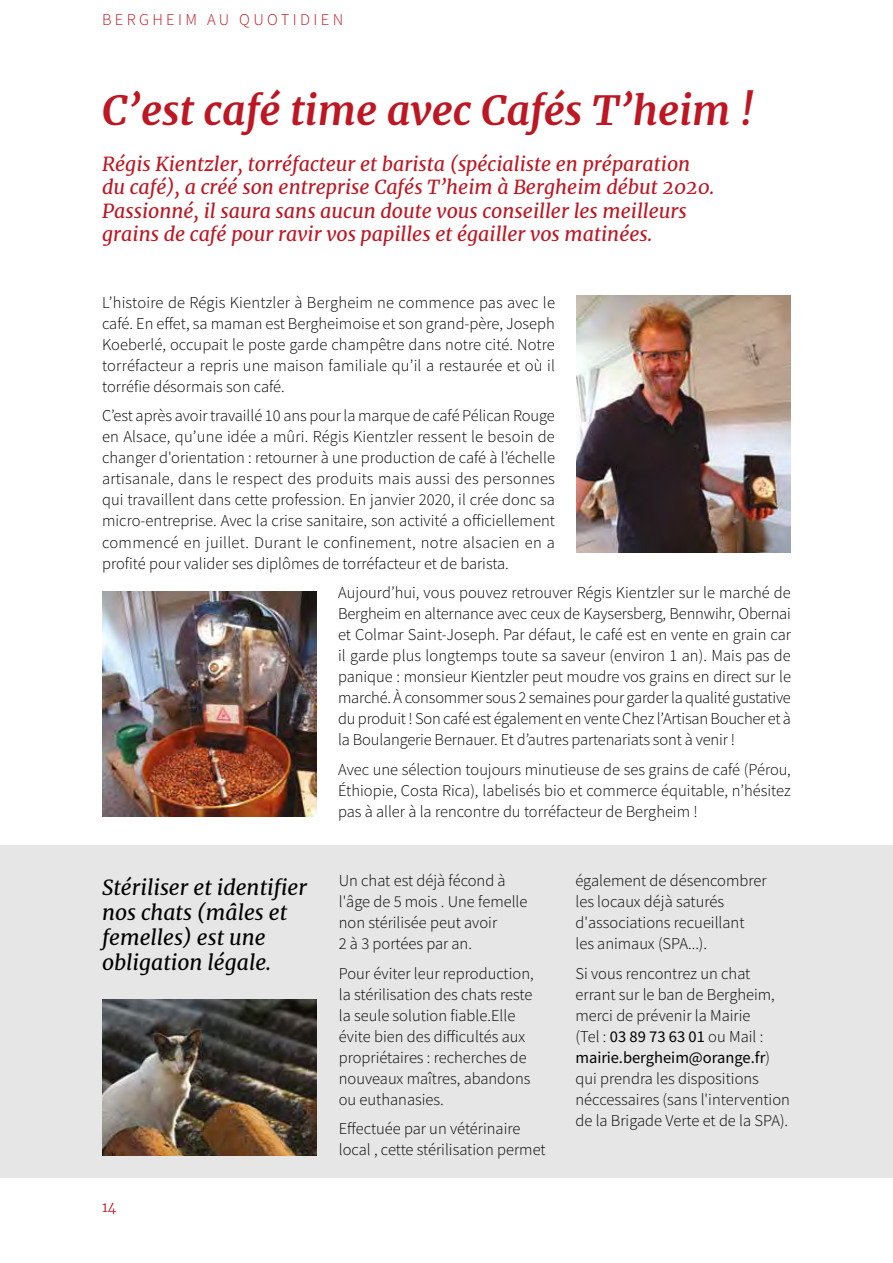
<style>
.page{position:relative;width:893px;height:1263px;background:#fff}
.page>*{position:absolute;margin:0;border:0;box-sizing:border-box;transform-origin:0 0}
.t1{font:italic 700 40.5px "Merriweather";color:#be1622}
.t2{font:italic 21px/25.2px "Merriweather";color:#000}
.t3{font:italic 19.5px/23.4px "Merriweather";color:#be1622}
.t4{font:16.5px/21px "Source Sans Variable";letter-spacing:.005em;color:#000}
.t5{font:16.5px "Source Sans Variable";letter-spacing:.21em;color:#be1622}
.t6{font:300 13.5px "Merriweather";color:#be1622}
</style>
<div class="page">
<div style="left:0;top:846px;width:893px;height:332px;background:#e6e6e6"></div>
<hr style="left:892px;top:0;width:1px;height:365px;background:#000">
<img style="left:102px;top:591px;width:215px;height:225px">
<img style="left:576px;top:296px;width:215px;height:257px">
<img style="left:102px;top:999px;width:215px;height:156px">
<p class="t5" style="left:102px;top:10px;width:243px">BERGHEIM AU QUOTIDIEN</p>
<h1 class="t1" style="left:102px;top:82px;width:654px">C’est café time avec Cafés T’heim !</h1>
<p class="t3" style="left:102px;top:152px;width:614px">Régis Kientzler, torréfacteur et barista (spécialiste en préparation du café), a créé son entreprise Cafés T’heim à Bergheim début 2020.<br>Passionné, il saura sans aucun doute vous conseiller les meilleurs grains de café pour ravir vos papilles et égailler vos matinées.</p>
<p class="t4" style="left:102px;top:292px;width:454px;text-align:justify">L’histoire de Régis Kientzler à Bergheim ne commence pas avec le café. En effet, sa maman est Bergheimoise et son grand-père, Joseph Koeberlé, occupait le poste garde champêtre dans notre cité. Notre torréfacteur a repris une maison familiale qu’il a restaurée et où il torréfie désormais son café.</p>
<p class="t4" style="left:102px;top:406px;width:454px;text-align:justify">C’est après avoir travaillé 10 ans pour la marque de café Pélican Rouge en Alsace, qu’une idée a mûri. Régis Kientzler ressent le besoin de changer d'orientation : retourner à une production de café à l’échelle artisanale, dans le respect des produits mais aussi des personnes qui travaillent dans cette profession. En janvier 2020, il crée donc sa micro-entreprise. Avec la crise sanitaire, son activité a officiellement commencé en juillet. Durant le confinement, notre alsacien en a profité pour valider ses diplômes de torréfacteur et de barista.</p>
<p class="t4" style="left:338px;top:582px;width:454px;text-align:justify">Aujourd’hui, vous pouvez retrouver Régis Kientzler sur le marché de Bergheim en alternance avec ceux de Kaysersberg, Bennwihr, Obernai et Colmar Saint-Joseph. Par défaut, le café est en vente en grain car il garde plus longtemps toute sa saveur (environ 1 an). Mais pas de panique : monsieur Kientzler peut moudre vos grains en direct sur le marché. À consommer sous 2 semaines pour garder la qualité gustative du produit ! Son café est également en vente Chez l’Artisan Boucher et à la Boulangerie Bernauer. Et d’autres partenariats sont à venir !</p>
<p class="t4" style="left:338px;top:759px;width:454px;text-align:justify">Avec une sélection toujours minutieuse de ses grains de café (Pérou, Éthiopie, Costa Rica), labelisés bio et commerce équitable, n’hésitez pas à aller à la rencontre du torréfacteur de Bergheim !</p>
<p class="t2" style="left:102px;top:874px;width:207px">Stériliser et identifier nos chats (mâles et femelles) est une obligation légale.</p>
<p class="t4" style="left:339px;top:870px;width:190px">Un chat est déjà fécond à l'âge de 5 mois . Une femelle non stérilisée peut avoir<br>2 à 3 portées par an.</p>
<p class="t4" style="left:339px;top:963px;width:196px">Pour éviter leur reproduction, la stérilisation des chats reste la seule solution fiable.Elle évite bien des difficultés aux propriétaires : recherches de nouveaux maîtres, abandons ou euthanasies.</p>
<p class="t4" style="left:339px;top:1118px;width:208px">Effectuée par un vétérinaire local , cette stérilisation permet</p>
<p class="t6" style="left:102px;top:1198px;width:16px">14</p>
<p class="t4" style="left:575px;top:870px;width:193px">également de désencombrer les locaux déjà saturés d'associations recueillant les animaux (SPA...).</p>
<p class="t4" style="left:575px;top:963px;width:216px">Si vous rencontrez un chat errant sur le ban de Bergheim, merci de prévenir la Mairie<br>(Tel : 03 89 73 63 01 ou Mail : mairie.bergheim@orange.fr) qui prendra les dispositions néccessaires (sans l'intervention de la Brigade Verte et de la SPA).</p>
</div>
